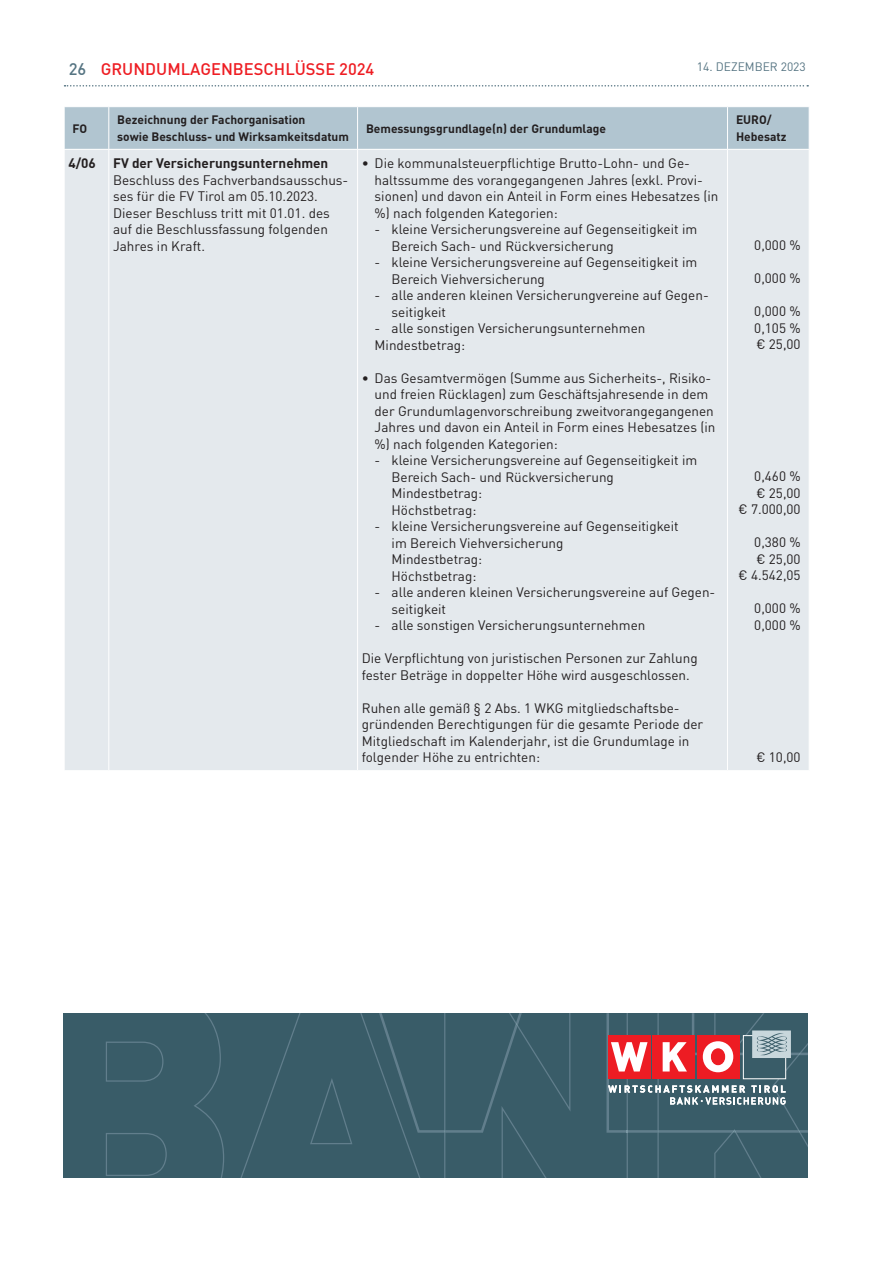
<style>
.page{position:relative;width:893px;height:1263px;background:#fff}
.page>*{position:absolute;margin:0;border:0;box-sizing:border-box;transform-origin:0 0}
.t1{font:500 16.5px "DIN";color:#ee1d23}
.t2{font:13.5px/16.5px "DIN";color:#231f20}
.t3{font:700 13.5px "DIN";color:#231f20}
.t4{font:700 12px/16.5px "DIN";color:#231f20}
.t5{font:12px "DIN";color:#557482}
.s1{color:#557482}
</style>
<div class="page">
<svg style="left:65px;top:85px;width:743px;height:2px"></svg>
<div style="left:65px;top:107px;width:744px;height:42px;background:#b1c5d0"></div>
<div style="left:65px;top:150px;width:744px;height:620px;background:#e4e9ed"></div>
<hr style="left:108px;top:107px;width:1px;height:42px;background:#fff">
<hr style="left:357px;top:107px;width:1px;height:42px;background:#fff">
<hr style="left:727px;top:107px;width:1px;height:42px;background:#fff">
<hr style="left:108px;top:150px;width:1px;height:620px;background:#fff">
<hr style="left:357px;top:150px;width:1px;height:620px;background:#fff">
<hr style="left:727px;top:150px;width:1px;height:620px;background:#fff">
<svg style="left:64px;top:1013px;width:744px;height:165px;background:#465f6b"></svg>
<p class="t1" style="left:69px;top:58px;width:307px"><span class="s1">26</span> GRUNDUMLAGENBESCHLÜSSE 2024</p>
<p class="t5" style="left:697px;top:59px;width:110px">14. DEZEMBER 2023</p>
<p class="t4" style="left:73px;top:119px;width:16px">FO</p>
<p class="t4" style="left:117px;top:111px;width:233px">Bezeichnung der Fachorganisation<br>sowie Beschluss- und Wirksamkeitsdatum</p>
<p class="t4" style="left:366px;top:119px;width:242px">Bemessungsgrundlage(n) der Grundumlage</p>
<p class="t4" style="left:736px;top:111px;width:52px">EURO/<br>Hebesatz</p>
<p class="t3" style="left:68px;top:154px;width:29px">4/06</p>
<p class="t3" style="left:113px;top:154px;width:217px">FV der Versicherungsunternehmen</p>
<p class="t2" style="left:113px;top:171px;width:237px">Beschluss des Fachverbandsausschus&shy;ses für die FV Tirol am 05.10.2023.<br>Dieser Beschluss tritt mit 01.01. des auf die Beschlussfassung folgenden<br>Jahres in Kraft.</p>
<p class="t2" style="left:375px;top:155px;width:345px;text-indent:-13px">• Die kommunalsteuerpflichtige Brutto-Lohn- und Ge&shy;haltssumme des vorangegangenen Jahres (exkl. Provi&shy;sionen) und davon ein Anteil in Form eines Hebesatzes (in %) nach folgenden Kategorien:</p>
<p class="t2" style="left:392px;top:221px;width:307px;text-indent:-17px">- kleine Versicherungsvereine auf Gegenseitigkeit im<br>Bereich Sach- und Rückversicherung</p>
<p class="t2" style="left:392px;top:254px;width:307px;text-indent:-17px">- kleine Versicherungsvereine auf Gegenseitigkeit im<br>Bereich Viehversicherung</p>
<p class="t2" style="left:392px;top:287px;width:319px;text-indent:-17px">- alle anderen kleinen Versicherungvereine auf Gegen&shy;seitigkeit</p>
<p class="t2" style="left:375px;top:320px;width:272px">- alle sonstigen Versicherungsunternehmen<br>Mindestbetrag:</p>
<p class="t2" style="left:375px;top:369px;width:342px;text-indent:-13px">• Das Gesamtvermögen (Summe aus Sicherheits-, Risiko&shy;und freien Rücklagen) zum Geschäftsjahresende in dem der Grundumlagenvorschreibung zweitvorangegangenen Jahres und davon ein Anteil in Form eines Hebesatzes (in %) nach folgenden Kategorien:</p>
<p class="t2" style="left:392px;top:452px;width:307px;text-indent:-17px">- kleine Versicherungsvereine auf Gegenseitigkeit im<br>Bereich Sach- und Rückversicherung<br>Mindestbetrag:<br>Höchstbetrag:</p>
<p class="t2" style="left:392px;top:518px;width:289px;text-indent:-17px">- kleine Versicherungsvereine auf Gegenseitigkeit im Bereich Viehversicherung<br>Mindestbetrag:<br>Höchstbetrag:</p>
<p class="t2" style="left:392px;top:584px;width:325px;text-indent:-17px">- alle anderen kleinen Versicherungsvereine auf Gegen&shy;seitigkeit</p>
<p class="t2" style="left:375px;top:617px;width:272px">- alle sonstigen Versicherungsunternehmen</p>
<p class="t2" style="left:362px;top:650px;width:337px">Die Verpflichtung von juristischen Personen zur Zahlung fester Beträge in doppelter Höhe wird ausgeschlossen.</p>
<p class="t2" style="left:362px;top:699px;width:343px">Ruhen alle gemäß § 2 Abs. 1 WKG mitgliedschaftsbe&shy;gründenden Berechtigungen für die gesamte Periode der Mitgliedschaft im Kalenderjahr, ist die Grundumlage in folgender Höhe zu entrichten:</p>
<p class="t2" style="left:754px;top:237px;width:48px">0,000 %</p>
<p class="t2" style="left:754px;top:270px;width:48px">0,000 %</p>
<p class="t2" style="left:754px;top:303px;width:48px;text-align:justify">0,000 % 0,105 % € 25,00</p>
<p class="t2" style="left:739px;top:468px;width:64px;text-align:right">0,460 %<br>€ 25,00<br>€ 7.000,00</p>
<p class="t2" style="left:739px;top:534px;width:64px;text-align:right">0,380 %<br>€ 25,00<br>€ 4.542,05</p>
<p class="t2" style="left:754px;top:600px;width:48px">0,000 %<br>0,000 %</p>
<p class="t2" style="left:756px;top:749px;width:46px">€ 10,00</p>
</div>
